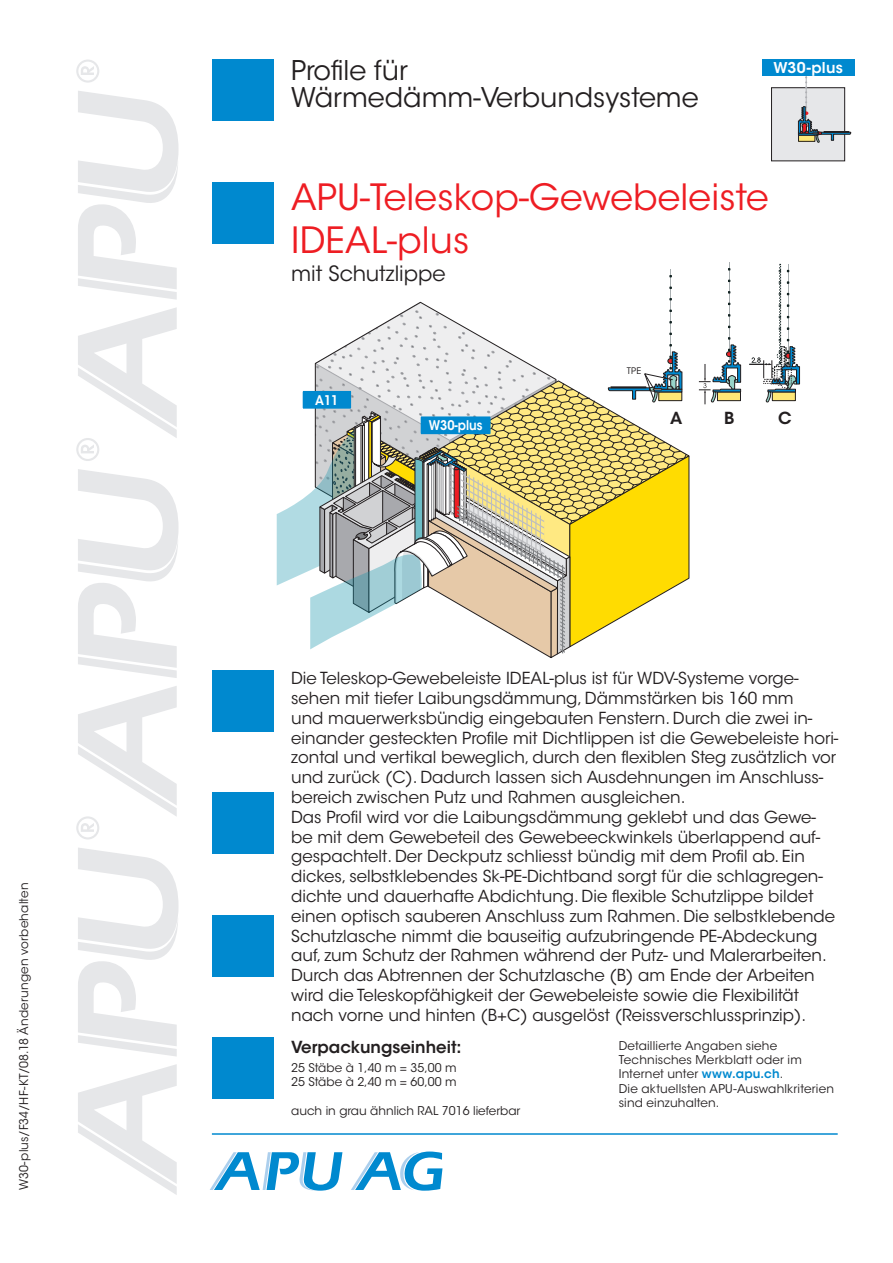
<style>
.page{position:relative;width:893px;height:1263px;background:#fff}
.page>*{position:absolute;margin:0;border:0;box-sizing:border-box;transform-origin:0 0}
.t1{font:36px/43.2px "ITC Avant Garde Std";letter-spacing:.005em;color:#ee1d23}
.t2{font:27px/27px "ITC Avant Garde Std";color:#231f20}
.t3{font:21px "ITC Avant Garde Std";color:#231f20}
.t4{font:16.5px/19.8px "ITC Avant Garde Std";color:#231f20}
.t5{font:600 16.5px "ITC Avant Garde Std";color:#231f20}
.t6{font:600 14.85px "ITC Avant Garde Std";letter-spacing:.015em;color:#fff}
.t7{font:600 13.35px "ITC Avant Garde Std";color:#fff;scale:.9 1}
.t8{font:12px/14.4px "ITC Avant Garde Std";letter-spacing:.015em;color:#231f20}
.t9{font:9px "ITC Avant Garde Std";color:#231f20}
.s1{font-weight:600;color:#0089cf}
</style>
<div class="page">
<svg style="left:78px;top:848px;width:101px;height:208px"></svg>
<svg style="left:78px;top:1064px;width:99px;height:131px"></svg>
<svg style="left:78px;top:91px;width:101px;height:209px"></svg>
<svg style="left:76px;top:60px;width:23px;height:23px"></svg>
<svg style="left:78px;top:469px;width:101px;height:209px"></svg>
<svg style="left:76px;top:686px;width:101px;height:153px"></svg>
<svg style="left:76px;top:307px;width:101px;height:154px"></svg>
<svg style="left:210px;top:1152px;width:132px;height:39px"></svg>
<svg style="left:351px;top:1151px;width:91px;height:40px"></svg>
<hr style="left:212px;top:1133px;width:626px;height:2px;background:#0089cf">
<div style="left:212px;top:1037px;width:62px;height:61px;background:#0089cf"></div>
<div style="left:212px;top:915px;width:62px;height:61px;background:#0089cf"></div>
<div style="left:212px;top:792px;width:62px;height:62px;background:#0089cf"></div>
<div style="left:212px;top:670px;width:62px;height:62px;background:#0089cf"></div>
<div style="left:212px;top:182px;width:62px;height:61px;background:#0089cf"></div>
<div style="left:212px;top:60px;width:62px;height:61px;background:#0089cf"></div>
<div style="left:771px;top:88px;width:74px;height:73px;background:#e6e7e9"></div>
<div style="left:771px;top:87px;width:74px;height:74px;border:1px solid #231f20"></div>
<svg style="left:798px;top:76px;width:53px;height:67px"></svg>
<div style="left:762px;top:60px;width:92px;height:16px;background:#0089cf"></div>
<hr style="left:670px;top:269px;width:1px;height:100px;background:#a9afb1">
<hr style="left:729px;top:263px;width:1px;height:99px;background:#a9afb1">
<svg style="left:699px;top:345px;width:42px;height:59px"></svg>
<svg style="left:749px;top:264px;width:51px;height:138px"></svg>
<svg style="left:277px;top:298px;width:413px;height:360px"></svg>
<p class="t8" style="left:17px;top:1190px;width:309px;rotate:-90deg">W30-plus/F34/HF-KT/08.18 Änderungen vorbehalten</p>
<h2 class="t2" style="left:291px;top:57px;width:409px">Profile für<br>Wärmedämm-Verbundsysteme</h2>
<p class="t6" style="left:773px;top:58px;width:71px">W30-plus</p>
<h1 class="t1" style="left:291px;top:175px;width:479px">APU-Teleskop-Gewebeleiste<br>IDEAL-plus</h1>
<p class="t3" style="left:291px;top:261px;width:156px">mit Schutzlippe</p>
<p class="t7" style="left:315px;top:391px;width:27px">A11</p>
<p class="t7" style="left:429px;top:417px;width:61px">W30-plus</p>
<p class="t9" style="left:627px;top:365px;width:16px">TPE</p>
<p class="t5" style="left:670px;top:407px;width:14px">A</p>
<p class="t5" style="left:724px;top:407px;width:12px">B</p>
<p class="t5" style="left:778px;top:407px;width:15px">C</p>
<p class="t4" style="left:291px;top:668px;width:549px">Die Teleskop-Gewebeleiste IDEAL-plus ist für WDV-Systeme vorge&shy;sehen mit tiefer Laibungsdämmung, Dämmstärken bis 160 mm<br>und mauerwerksbündig eingebauten Fenstern. Durch die zwei in&shy;einander gesteckten Profile mit Dichtlippen ist die Gewebeleiste hori&shy;zontal und vertikal beweglich, durch den flexiblen Steg zusätzlich vor und zurück (C). Dadurch lassen sich Ausdehnungen im Anschluss&shy;bereich zwischen Putz und Rahmen ausgleichen.<br>Das Profil wird vor die Laibungsdämmung geklebt und das Gewe&shy;be mit dem Gewebeteil des Gewebeeckwinkels überlappend auf&shy;gespachtelt. Der Deckputz schliesst bündig mit dem Profil ab. Ein dickes, selbstklebendes Sk-PE-Dichtband sorgt für die schlagregen&shy;dichte und dauerhafte Abdichtung. Die flexible Schutzlippe bildet einen optisch sauberen Anschluss zum Rahmen. Die selbstklebende Schutzlasche nimmt die bauseitig aufzubringende PE-Abdeckung auf, zum Schutz der Rahmen während der Putz- und Malerarbeiten.<br>Durch das Abtrennen der Schutzlasche (B) am Ende der Arbeiten wird die Teleskopfähigkeit der Gewebeleiste sowie die Flexibilität nach vorne und hinten (B+C) ausgelöst (Reissverschlussprinzip).</p>
<p class="t5" style="left:291px;top:1036px;width:172px">Verpackungseinheit:</p>
<p class="t8" style="left:291px;top:1060px;width:167px">25 Stäbe à 1,40 m = 35,00 m<br>25 Stäbe à 2,40 m = 60,00 m</p>
<p class="t8" style="left:291px;top:1103px;width:231px">auch in grau ähnlich RAL 7016 lieferbar</p>
<p class="t8" style="left:619px;top:1038px;width:217px">Detaillierte Angaben siehe<br>Technisches Merkblatt oder im<br>Internet unter <span class="s1">www.apu.ch</span>.<br>Die aktuellsten APU-Auswahlkriterien sind einzuhalten.</p>
</div>
